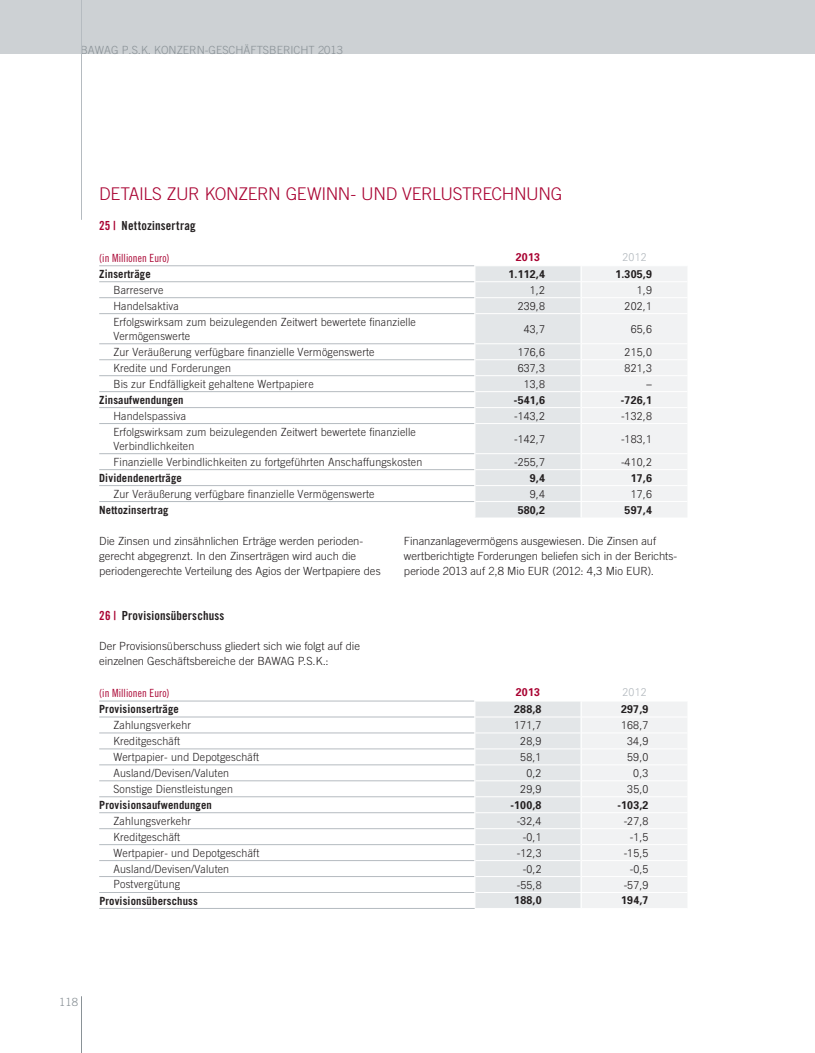
<style>
.page{position:relative;width:815px;height:1053px;background:#fff}
.page>*{position:absolute;margin:0;border:0;box-sizing:border-box;transform-origin:0 0}
.t1{font:300 17.5px "Trade Gothic LT";letter-spacing:-.025em;color:#a90332}
.t2{font:12.5px "Trade Gothic LT Bold Cond Twenty";letter-spacing:.015em;color:#231f20}
.t3{font:300 11.25px/13.8px "Trade Gothic LT";letter-spacing:.015em;color:#231f20;scale:.95 1}
.t4{font:300 11.25px/15px "Trade Gothic LT";letter-spacing:-.005em;color:#231f20}
.t5{font:300 11.25px "Univers";letter-spacing:.015em;color:#231f20;scale:.95 1}
.t6{font:700 11.25px "Trade Gothic LT";letter-spacing:.015em;color:#231f20;scale:.95 1}
.t7{font:700 11.25px "Univers";letter-spacing:.015em;color:#231f20;scale:.95 1}
.t8{font:300 11.25px "Trade Gothic LT";color:#8a9297}
.t9{font:11.25px "Trade Gothic LT Cond Eighteen";letter-spacing:.015em;color:#a90332;scale:.95 1}
.t10{font:700 11.25px "Univers";letter-spacing:.015em;color:#a90332;scale:.95 1}
.t11{font:300 11.25px "Univers";letter-spacing:.015em;color:#b5bbc0;scale:.95 1}
.s1{color:#a90332}
</style>
<div class="page">
<div style="left:0;top:0;width:815px;height:54px;background:#cdd1d4"></div>
<hr style="left:81px;top:996px;width:1px;height:56px;background:#8a9297">
<hr style="left:81px;top:0;width:1px;height:220px;background:#b5bbc0">
<svg style="left:474px;top:265px;width:213px;height:252px"></svg>
<hr style="left:475px;top:265px;width:106px;height:1px;background:#fff">
<hr style="left:581px;top:265px;width:106px;height:1px;background:#fff">
<hr style="left:475px;top:281px;width:106px;height:1px;background:#fff">
<hr style="left:581px;top:281px;width:106px;height:1px;background:#fff">
<hr style="left:99px;top:265px;width:375px;height:1px;background:#b5bbc0">
<hr style="left:99px;top:281px;width:375px;height:1px;background:#b5bbc0">
<hr style="left:99px;top:297px;width:375px;height:1px;background:#b5bbc0">
<hr style="left:99px;top:313px;width:375px;height:1px;background:#b5bbc0">
<hr style="left:99px;top:343px;width:375px;height:1px;background:#b5bbc0">
<hr style="left:99px;top:359px;width:375px;height:1px;background:#b5bbc0">
<hr style="left:99px;top:375px;width:375px;height:1px;background:#b5bbc0">
<hr style="left:99px;top:391px;width:375px;height:1px;background:#b5bbc0">
<hr style="left:99px;top:407px;width:375px;height:1px;background:#b5bbc0">
<hr style="left:99px;top:423px;width:375px;height:1px;background:#b5bbc0">
<hr style="left:99px;top:453px;width:375px;height:1px;background:#b5bbc0">
<hr style="left:99px;top:469px;width:375px;height:1px;background:#b5bbc0">
<hr style="left:475px;top:469px;width:106px;height:1px;background:#fff">
<hr style="left:581px;top:469px;width:106px;height:1px;background:#fff">
<hr style="left:99px;top:485px;width:375px;height:1px;background:#b5bbc0">
<hr style="left:99px;top:501px;width:375px;height:1px;background:#b5bbc0">
<hr style="left:475px;top:485px;width:106px;height:1px;background:#fff">
<hr style="left:581px;top:485px;width:106px;height:1px;background:#fff">
<hr style="left:475px;top:501px;width:106px;height:1px;background:#fff">
<hr style="left:581px;top:501px;width:106px;height:1px;background:#fff">
<svg style="left:474px;top:701px;width:213px;height:207px"></svg>
<hr style="left:475px;top:716px;width:106px;height:1px;background:#fff">
<hr style="left:581px;top:716px;width:106px;height:1px;background:#fff">
<hr style="left:99px;top:700px;width:375px;height:1px;background:#b5bbc0">
<hr style="left:99px;top:716px;width:375px;height:1px;background:#b5bbc0">
<hr style="left:99px;top:732px;width:375px;height:1px;background:#b5bbc0">
<hr style="left:99px;top:748px;width:375px;height:1px;background:#b5bbc0">
<hr style="left:99px;top:764px;width:375px;height:1px;background:#b5bbc0">
<hr style="left:99px;top:780px;width:375px;height:1px;background:#b5bbc0">
<hr style="left:99px;top:796px;width:375px;height:1px;background:#b5bbc0">
<hr style="left:99px;top:812px;width:375px;height:1px;background:#b5bbc0">
<hr style="left:99px;top:828px;width:375px;height:1px;background:#b5bbc0">
<hr style="left:99px;top:844px;width:375px;height:1px;background:#b5bbc0">
<hr style="left:99px;top:860px;width:375px;height:1px;background:#b5bbc0">
<hr style="left:99px;top:876px;width:375px;height:1px;background:#b5bbc0">
<hr style="left:475px;top:892px;width:106px;height:1px;background:#fff">
<hr style="left:581px;top:892px;width:106px;height:1px;background:#fff">
<hr style="left:99px;top:908px;width:376px;height:1px;background:#b5bbc0">
<hr style="left:99px;top:892px;width:375px;height:1px;background:#b5bbc0">
<p class="t8" style="left:80px;top:44px;width:264px">BAWAG P.S.K. KONZERN-GESCHÄFTSBERICHT 2013</p>
<h1 class="t1" style="left:99px;top:183px;width:465px">DETAILS ZUR KONZERN GEWINN- UND VERLUSTRECHNUNG</h1>
<p class="t2" style="left:99px;top:218px;width:98px"><span class="s1">25 |</span> Nettozinsertrag</p>
<p class="t9" style="left:99px;top:251px;width:76px">(in Millionen Euro)</p>
<p class="t10" style="left:516px;top:250px;width:27px">2013</p>
<p class="t11" style="left:622px;top:250px;width:27px">2012</p>
<p class="t6" style="left:99px;top:267px;width:56px">Zinserträge</p>
<p class="t7" style="left:508px;top:266px;width:40px">1.112,4</p>
<p class="t7" style="left:615px;top:266px;width:40px">1.305,9</p>
<p class="t3" style="left:113px;top:283px;width:54px">Barreserve</p>
<p class="t5" style="left:530px;top:283px;width:17px">1,2</p>
<p class="t5" style="left:637px;top:283px;width:17px">1,9</p>
<p class="t3" style="left:113px;top:299px;width:70px">Handelsaktiva</p>
<p class="t5" style="left:518px;top:299px;width:30px">239,8</p>
<p class="t5" style="left:625px;top:299px;width:30px">202,1</p>
<p class="t3" style="left:113px;top:315px;width:320px">Erfolgswirksam zum beizulegenden Zeitwert bewertete finanzielle<br>Vermögenswerte</p>
<p class="t5" style="left:524px;top:322px;width:24px">43,7</p>
<p class="t5" style="left:631px;top:322px;width:24px">65,6</p>
<p class="t3" style="left:113px;top:345px;width:276px">Zur Veräußerung verfügbare finanzielle Vermögenswerte</p>
<p class="t5" style="left:518px;top:345px;width:30px">176,6</p>
<p class="t5" style="left:625px;top:345px;width:30px">215,0</p>
<p class="t3" style="left:113px;top:361px;width:125px">Kredite und Forderungen</p>
<p class="t5" style="left:518px;top:361px;width:30px">637,3</p>
<p class="t5" style="left:625px;top:361px;width:30px">821,3</p>
<p class="t3" style="left:113px;top:376px;width:212px">Bis zur Endfälligkeit gehaltene Wertpapiere</p>
<p class="t5" style="left:524px;top:377px;width:24px">13,8</p>
<p class="t5" style="left:647px;top:377px;width:7px">–</p>
<p class="t6" style="left:99px;top:393px;width:90px">Zinsaufwendungen</p>
<p class="t7" style="left:514px;top:392px;width:34px">-541,6</p>
<p class="t7" style="left:621px;top:392px;width:34px">-726,1</p>
<p class="t3" style="left:113px;top:408px;width:78px">Handelspassiva</p>
<p class="t5" style="left:515px;top:409px;width:34px">-143,2</p>
<p class="t5" style="left:621px;top:409px;width:34px">-132,8</p>
<p class="t3" style="left:113px;top:425px;width:320px">Erfolgswirksam zum beizulegenden Zeitwert bewertete finanzielle<br>Verbindlichkeiten</p>
<p class="t5" style="left:515px;top:432px;width:34px">-142,7</p>
<p class="t5" style="left:621px;top:432px;width:34px">-183,1</p>
<p class="t3" style="left:113px;top:454px;width:327px">Finanzielle Verbindlichkeiten zu fortgeführten Anschaffungskosten</p>
<p class="t5" style="left:515px;top:455px;width:34px">-255,7</p>
<p class="t5" style="left:621px;top:455px;width:34px">-410,2</p>
<p class="t6" style="left:99px;top:470px;width:89px">Dividendenerträge</p>
<p class="t7" style="left:530px;top:470px;width:17px">9,4</p>
<p class="t7" style="left:631px;top:470px;width:24px">17,6</p>
<p class="t3" style="left:113px;top:486px;width:276px">Zur Veräußerung verfügbare finanzielle Vermögenswerte</p>
<p class="t5" style="left:530px;top:487px;width:17px">9,4</p>
<p class="t5" style="left:631px;top:487px;width:24px">17,6</p>
<p class="t6" style="left:99px;top:502px;width:74px">Nettozinsertrag</p>
<p class="t7" style="left:518px;top:502px;width:30px">580,2</p>
<p class="t7" style="left:625px;top:502px;width:30px">597,4</p>
<p class="t4" style="left:99px;top:533px;width:283px">Die Zinsen und zinsähnlichen Erträge werden perioden&shy;gerecht abgegrenzt. In den Zinserträgen wird auch die periodengerechte Verteilung des Agios der Wertpapiere des</p>
<p class="t4" style="left:404px;top:533px;width:275px">Finanzanlagevermögens ausgewiesen. Die Zinsen auf wertberichtigte Forderungen beliefen sich in der Berichts&shy;periode 2013 auf 2,8 Mio EUR (2012: 4,3 Mio EUR).</p>
<p class="t2" style="left:99px;top:608px;width:127px"><span class="s1">26 |</span> Provisionsüberschuss</p>
<p class="t4" style="left:99px;top:638px;width:262px">Der Provisionsüberschuss gliedert sich wie folgt auf die einzelnen Geschäftsbereiche der BAWAG P.S.K.:</p>
<p class="t9" style="left:99px;top:686px;width:76px">(in Millionen Euro)</p>
<p class="t10" style="left:516px;top:685px;width:27px">2013</p>
<p class="t11" style="left:622px;top:685px;width:27px">2012</p>
<p class="t6" style="left:99px;top:702px;width:85px">Provisionserträge</p>
<p class="t7" style="left:514px;top:701px;width:30px">288,8</p>
<p class="t7" style="left:621px;top:701px;width:30px">297,9</p>
<p class="t3" style="left:113px;top:718px;width:83px">Zahlungsverkehr</p>
<p class="t5" style="left:514px;top:718px;width:30px">171,7</p>
<p class="t5" style="left:621px;top:718px;width:30px">168,7</p>
<p class="t3" style="left:113px;top:734px;width:72px">Kreditgeschäft</p>
<p class="t5" style="left:520px;top:734px;width:24px">28,9</p>
<p class="t5" style="left:627px;top:734px;width:24px">34,9</p>
<p class="t3" style="left:113px;top:749px;width:155px">Wertpapier- und Depotgeschäft</p>
<p class="t5" style="left:520px;top:750px;width:24px">58,1</p>
<p class="t5" style="left:627px;top:750px;width:24px">59,0</p>
<p class="t3" style="left:113px;top:765px;width:123px">Ausland/Devisen/Valuten</p>
<p class="t5" style="left:526px;top:766px;width:17px">0,2</p>
<p class="t5" style="left:633px;top:766px;width:17px">0,3</p>
<p class="t3" style="left:113px;top:781px;width:127px">Sonstige Dienstleistungen</p>
<p class="t5" style="left:520px;top:782px;width:24px">29,9</p>
<p class="t5" style="left:627px;top:782px;width:24px">35,0</p>
<p class="t6" style="left:99px;top:797px;width:120px">Provisionsaufwendungen</p>
<p class="t7" style="left:510px;top:797px;width:34px">-100,8</p>
<p class="t7" style="left:617px;top:797px;width:34px">-103,2</p>
<p class="t3" style="left:113px;top:813px;width:83px">Zahlungsverkehr</p>
<p class="t5" style="left:517px;top:813px;width:27px">-32,4</p>
<p class="t5" style="left:624px;top:813px;width:27px">-27,8</p>
<p class="t3" style="left:113px;top:829px;width:72px">Kreditgeschäft</p>
<p class="t5" style="left:523px;top:829px;width:21px">-0,1</p>
<p class="t5" style="left:630px;top:829px;width:21px">-1,5</p>
<p class="t3" style="left:113px;top:845px;width:155px">Wertpapier- und Depotgeschäft</p>
<p class="t5" style="left:517px;top:845px;width:27px">-12,3</p>
<p class="t5" style="left:624px;top:845px;width:27px">-15,5</p>
<p class="t3" style="left:113px;top:861px;width:123px">Ausland/Devisen/Valuten</p>
<p class="t5" style="left:523px;top:861px;width:21px">-0,2</p>
<p class="t5" style="left:630px;top:861px;width:21px">-0,5</p>
<p class="t3" style="left:114px;top:877px;width:72px">Postvergütung</p>
<p class="t5" style="left:517px;top:877px;width:27px">-55,8</p>
<p class="t5" style="left:624px;top:877px;width:27px">-57,9</p>
<p class="t6" style="left:99px;top:893px;width:105px">Provisionsüberschuss</p>
<p class="t7" style="left:514px;top:893px;width:30px">188,0</p>
<p class="t7" style="left:621px;top:893px;width:30px">194,7</p>
<p class="t8" style="left:59px;top:994px;width:20px">118</p>
</div>
